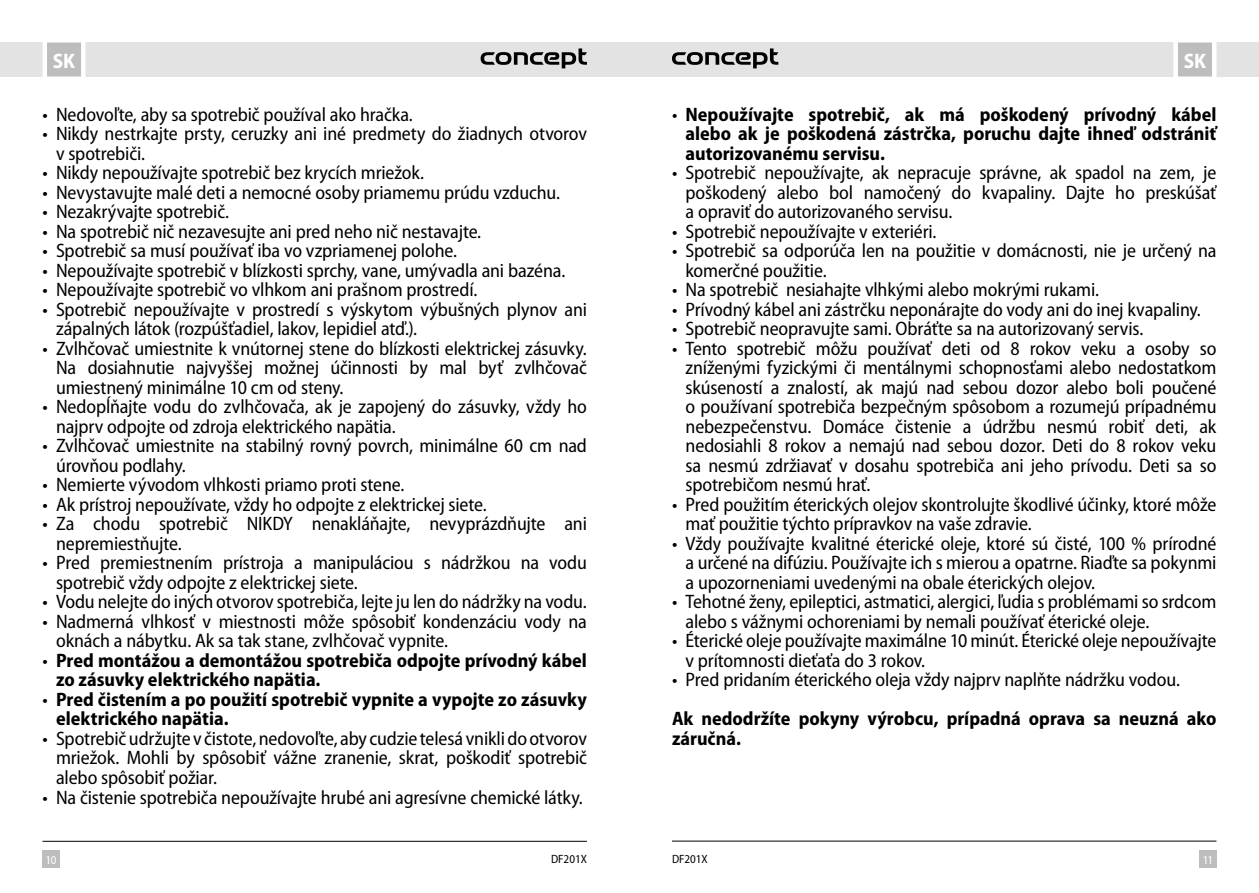
<style>
.page{position:relative;width:1259px;height:893px;background:#fff}
.page>*{position:absolute;margin:0;border:0;box-sizing:border-box;transform-origin:0 0}
.t1{font:700 semi-condensed 21px "Myriad Pro";color:#fff}
.t2{font:semi-condensed 19.5px/19.5px "Myriad Pro";letter-spacing:-.01em;color:#000}
.Odrážky-moje_norm{font:700 semi-condensed 19.5px/19.5px "Myriad Pro";color:#000}
.t3{font:semi-condensed 12px "Myriad Pro";color:#000}
.t4{font:semi-condensed 12px "Myriad Pro";color:#fff}
.s1{font-weight:400}
</style>
<div class="page">
<div style="left:629px;top:43px;width:630px;height:34px;background:#e3e3e3"></div>
<div style="left:0;top:43px;width:629px;height:34px;background:#e3e3e3"></div>
<div style="left:43px;top:850px;width:17px;height:17px;background:#bdbdbd"></div>
<div style="left:1199px;top:850px;width:17px;height:17px;background:#bdbdbd"></div>
<svg style="left:1171px;top:42px;width:47px;height:35px"></svg>
<svg style="left:40px;top:42px;width:48px;height:35px"></svg>
<hr style="left:672px;top:841px;width:544px;height:1px;background:#000">
<hr style="left:43px;top:841px;width:544px;height:1px;background:#000">
<svg style="left:480px;top:48px;width:107px;height:20px"></svg>
<svg style="left:672px;top:48px;width:106px;height:20px"></svg>
<p class="t1" style="left:53px;top:50px;width:24px">SK</p>
<p class="t1" style="left:1183px;top:50px;width:24px">SK</p>
<p class="t2" style="left:43px;top:105px;width:372px">• Nedovoľte, aby sa spotrebič používal ako hračka.</p>
<p class="t2" style="left:56px;top:125px;width:532px;text-indent:-14px">• Nikdy nestrkajte prsty, ceruzky ani iné predmety do žiadnych otvorov v spotrebiči.</p>
<p class="t2" style="left:43px;top:164px;width:383px">• Nikdy nepoužívajte spotrebič bez krycích mriežok.</p>
<p class="t2" style="left:43px;top:183px;width:519px">• Nevystavujte malé deti a nemocné osoby priamemu prúdu vzduchu.</p>
<p class="t2" style="left:43px;top:203px;width:188px">• Nezakrývajte spotrebič.</p>
<p class="t2" style="left:43px;top:222px;width:440px">• Na spotrebič nič nezavesujte ani pred neho nič nestavajte.</p>
<p class="t2" style="left:43px;top:242px;width:416px">• Spotrebič sa musí používať iba vo vzpriamenej polohe.</p>
<p class="t2" style="left:43px;top:261px;width:524px">• Nepoužívajte spotrebič v blízkosti sprchy, vane, umývadla ani bazéna.</p>
<p class="t2" style="left:43px;top:281px;width:436px">• Nepoužívajte spotrebič vo vlhkom ani prašnom prostredí.</p>
<p class="t2" style="left:56px;top:300px;width:532px;text-indent:-14px">• Spotrebič nepoužívajte v prostredí s výskytom výbušných plynov ani zápalných látok (rozpúšťadiel, lakov, lepidiel atď.).</p>
<p class="t2" style="left:56px;top:339px;width:532px;text-align:justify;text-indent:-14px">• Zvlhčovač umiestnite k vnútornej stene do blízkosti elektrickej zásuvky.<br>Na dosiahnutie najvyššej možnej účinnosti by mal byť zvlhčovač umiestnený minimálne 10 cm od steny.</p>
<p class="t2" style="left:56px;top:398px;width:532px;text-indent:-14px">• Nedopĺňajte vodu do zvlhčovača, ak je zapojený do zásuvky, vždy ho najprv odpojte od zdroja elektrického napätia.</p>
<p class="t2" style="left:56px;top:437px;width:532px;text-indent:-14px">• Zvlhčovač umiestnite na stabilný rovný povrch, minimálne 60 cm nad úrovňou podlahy.</p>
<p class="t2" style="left:43px;top:476px;width:363px">• Nemierte vývodom vlhkosti priamo proti stene.</p>
<p class="t2" style="left:43px;top:495px;width:445px">• Ak prístroj nepoužívate, vždy ho odpojte z elektrickej siete.</p>
<p class="t2" style="left:56px;top:515px;width:532px;text-indent:-14px">• Za chodu spotrebič NIKDY nenakláňajte, nevyprázdňujte ani nepremiestňujte.</p>
<p class="t2" style="left:56px;top:554px;width:532px;text-indent:-14px">• Pred premiestnením prístroja a manipuláciou s nádržkou na vodu spotrebič vždy odpojte z elektrickej siete.</p>
<p class="t2" style="left:43px;top:593px;width:546px">• Vodu nelejte do iných otvorov spotrebiča, lejte ju len do nádržky na vodu.</p>
<p class="t2" style="left:56px;top:612px;width:532px;text-indent:-14px">• Nadmerná vlhkosť v miestnosti môže spôsobiť kondenzáciu vody na oknách a nábytku. Ak sa tak stane, zvlhčovač vypnite.</p>
<p class="Odrážky-moje_norm" style="left:56px;top:651px;width:532px;text-indent:-14px"><span class="s1">•</span> Pred montážou a demontážou spotrebiča odpojte prívodný kábel zo zásuvky elektrického napätia.</p>
<p class="Odrážky-moje_norm" style="left:56px;top:690px;width:532px;text-indent:-14px"><span class="s1">•</span> Pred čistením a po použití spotrebič vypnite a vypojte zo zásuvky elektrického napätia.</p>
<p class="t2" style="left:56px;top:729px;width:532px;text-align:justify;text-indent:-14px">• Spotrebič udržujte v čistote, nedovoľte, aby cudzie telesá vnikli do otvorov mriežok. Mohli by spôsobiť vážne zranenie, skrat, poškodiť spotrebič alebo spôsobiť požiar.</p>
<p class="t2" style="left:43px;top:788px;width:542px">• Na čistenie spotrebiča nepoužívajte hrubé ani agresívne chemické látky.</p>
<p class="Odrážky-moje_norm" style="left:685px;top:105px;width:532px;text-align:justify;text-indent:-14px"><span class="s1">•</span> Nepoužívajte spotrebič, ak má poškodený prívodný kábel alebo ak je poškodená zástrčka, poruchu dajte ihneď odstrániť autorizovanému servisu.</p>
<p class="t2" style="left:685px;top:164px;width:532px;text-align:justify;text-indent:-14px">• Spotrebič nepoužívajte, ak nepracuje správne, ak spadol na zem, je poškodený alebo bol namočený do kvapaliny. Dajte ho preskúšať a opraviť do autorizovaného servisu.</p>
<p class="t2" style="left:672px;top:222px;width:266px">• Spotrebič nepoužívajte v exteriéri.</p>
<p class="t2" style="left:685px;top:242px;width:532px;text-indent:-14px">• Spotrebič sa odporúča len na použitie v domácnosti, nie je určený na komerčné použitie.</p>
<p class="t2" style="left:672px;top:281px;width:428px">• Na spotrebič nesiahajte vlhkými alebo mokrými rukami.</p>
<p class="t2" style="left:672px;top:300px;width:530px">• Prívodný kábel ani zástrčku neponárajte do vody ani do inej kvapaliny.</p>
<p class="t2" style="left:672px;top:320px;width:473px">• Spotrebič neopravujte sami. Obráťte sa na autorizovaný servis.</p>
<p class="t2" style="left:685px;top:339px;width:532px;text-align:justify;text-indent:-14px">• Tento spotrebič môžu používať deti od 8 rokov veku a osoby so zníženými fyzickými či mentálnymi schopnosťami alebo nedostatkom skúseností a znalostí, ak majú nad sebou dozor alebo boli poučené o používaní spotrebiča bezpečným spôsobom a rozumejú prípadnému nebezpečenstvu. Domáce čistenie a údržbu nesmú robiť deti, ak nedosiahli 8 rokov a nemajú nad sebou dozor. Deti do 8 rokov veku sa nesmú zdržiavať v dosahu spotrebiča ani jeho prívodu. Deti sa so spotrebičom nesmú hrať.</p>
<p class="t2" style="left:685px;top:495px;width:532px;text-indent:-14px">• Pred použitím éterických olejov skontrolujte škodlivé účinky, ktoré môže mať použitie týchto prípravkov na vaše zdravie.</p>
<p class="t2" style="left:685px;top:534px;width:532px;text-align:justify;text-indent:-14px">• Vždy používajte kvalitné éterické oleje, ktoré sú čisté, 100 % prírodné a určené na difúziu. Používajte ich s mierou a opatrne. Riaďte sa pokynmi a upozorneniami uvedenými na obale éterických olejov.</p>
<p class="t2" style="left:685px;top:593px;width:532px;text-indent:-14px">• Tehotné ženy, epileptici, astmatici, alergici, ľudia s problémami so srdcom alebo s vážnymi ochoreniami by nemali používať éterické oleje.</p>
<p class="t2" style="left:685px;top:632px;width:532px;text-indent:-14px">• Éterické oleje používajte maximálne 10 minút. Éterické oleje nepoužívajte v prítomnosti dieťaťa do 3 rokov.</p>
<p class="t2" style="left:672px;top:671px;width:509px">• Pred pridaním éterického oleja vždy najprv naplňte nádržku vodou.</p>
<p class="Odrážky-moje_norm" style="left:672px;top:709px;width:546px">Ak nedodržíte pokyny výrobcu, prípadná oprava sa neuzná ako záručná.</p>
<p class="t3" style="left:551px;top:852px;width:37px">DF201X</p>
<p class="t3" style="left:672px;top:852px;width:37px">DF201X</p>
<p class="t4" style="left:46px;top:853px;width:13px">10</p>
<p class="t4" style="left:1202px;top:853px;width:12px">11</p>
</div>
